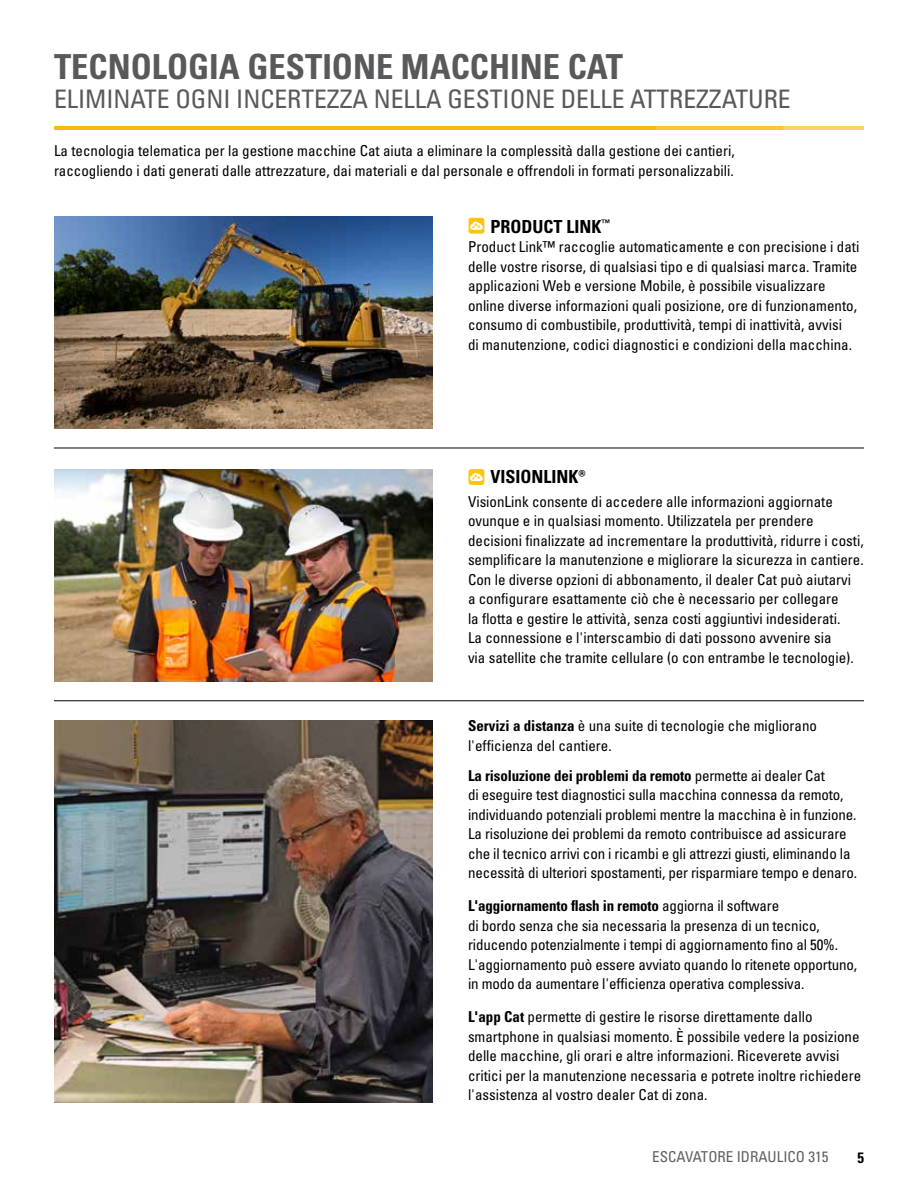
<style>
.page{position:relative;width:918px;height:1188px;background:#fff}
.page>*{position:absolute;margin:0;border:0;box-sizing:border-box;transform-origin:0 0}
.Headline_medium_gray{font:34.5px "Univers LTCYR 67 Bold Cond";color:#58595b}
.Headline_small_gray{font:condensed 25.5px "Univers LT Std";color:#58595b}
.Headline_small_black{font:18px "Univers LTCYR 67 Bold Cond";color:#000}
.Body_copy{font:condensed 15px/19.5px "Univers LT Std";color:#000}
.t1{font:condensed 15px "Univers LT Std";color:#5e6263}
.t2{font:15px "Univers LTCYR 67 Bold Cond";color:#000}
.s1{font-weight:700}
</style>
<div class="page">
<img style="left:54px;top:216px;width:379px;height:212px">
<hr style="left:54px;top:127px;width:601px;height:3px;background:#fdba12">
<hr style="left:654px;top:127px;width:128px;height:3px;background:#fdba12">
<hr style="left:782px;top:127px;width:82px;height:3px;background:#fdba12">
<hr style="left:54px;top:448px;width:810px;height:1px;background:#000">
<hr style="left:54px;top:701px;width:810px;height:1px;background:#000">
<img style="left:54px;top:469px;width:379px;height:212px">
<img style="left:54px;top:720px;width:379px;height:383px">
<svg style="left:469px;top:218px;width:15px;height:16px"></svg>
<svg style="left:469px;top:469px;width:15px;height:16px"></svg>
<p class="Headline_medium_gray" style="left:54px;top:46px;width:571px">TECNOLOGIA GESTIONE MACCHINE CAT</p>
<p class="Headline_small_gray" style="left:54px;top:83px;width:738px">ELIMINATE OGNI INCERTEZZA NELLA GESTIONE DELLE ATTREZZATURE</p>
<p class="Body_copy" style="left:54px;top:141px;width:682px">La tecnologia telematica per la gestione macchine Cat aiuta a eliminare la complessità dalla gestione dei cantieri, raccogliendo i dati generati dalle attrezzature, dai materiali e dal personale e offrendoli in formati personalizzabili.</p>
<p class="Headline_small_black" style="left:490px;top:215px;width:122px">PRODUCT LINK<sup>™</sup></p>
<p class="Body_copy" style="left:468px;top:237px;width:393px">Product Link™ raccoglie automaticamente e con precisione i dati delle vostre risorse, di qualsiasi tipo e di qualsiasi marca. Tramite applicazioni Web e versione Mobile, è possibile visualizzare online diverse informazioni quali posizione, ore di funzionamento, consumo di combustibile, produttività, tempi di inattività, avvisi<br>di manutenzione, codici diagnostici e condizioni della macchina.</p>
<p class="Headline_small_black" style="left:490px;top:466px;width:97px">VISIONLINK®</p>
<p class="Body_copy" style="left:468px;top:491px;width:397px">VisionLink consente di accedere alle informazioni aggiornate ovunque e in qualsiasi momento. Utilizzatela per prendere decisioni finalizzate ad incrementare la produttività, ridurre i costi, semplificare la manutenzione e migliorare la sicurezza in cantiere.<br>Con le diverse opzioni di abbonamento, il dealer Cat può aiutarvi<br>a configurare esattamente ciò che è necessario per collegare<br>la flotta e gestire le attività, senza costi aggiuntivi indesiderati.<br>La connessione e l'interscambio di dati possono avvenire sia<br>via satellite che tramite cellulare (o con entrambe le tecnologie).</p>
<p class="Body_copy" style="left:468px;top:716px;width:351px"><span class="s1">Servizi a distanza</span> è una suite di tecnologie che migliorano l'efficienza del cantiere.</p>
<p class="Body_copy" style="left:468px;top:765px;width:391px"><span class="s1">La risoluzione dei problemi da remoto</span> permette ai dealer Cat<br>di eseguire test diagnostici sulla macchina connessa da remoto, individuando potenziali problemi mentre la macchina è in funzione.<br>La risoluzione dei problemi da remoto contribuisce ad assicurare che il tecnico arrivi con i ricambi e gli attrezzi giusti, eliminando la necessità di ulteriori spostamenti, per risparmiare tempo e denaro.</p>
<p class="Body_copy" style="left:468px;top:896px;width:391px"><span class="s1">L'aggiornamento flash in remoto</span> aggiorna il software<br>di bordo senza che sia necessaria la presenza di un tecnico, riducendo potenzialmente i tempi di aggiornamento fino al 50%.<br>L'aggiornamento può essere avviato quando lo ritenete opportuno, in modo da aumentare l'efficienza operativa complessiva.</p>
<p class="Body_copy" style="left:468px;top:1007px;width:395px"><span class="s1">L'app Cat</span> permette di gestire le risorse direttamente dallo smartphone in qualsiasi momento. È possibile vedere la posizione delle macchine, gli orari e altre informazioni. Riceverete avvisi critici per la manutenzione necessaria e potrete inoltre richiedere l'assistenza al vostro dealer Cat di zona.</p>
<p class="t1" style="left:652px;top:1147px;width:178px">ESCAVATORE IDRAULICO 315</p>
<p class="t2" style="left:857px;top:1148px;width:8px">5</p>
</div>
